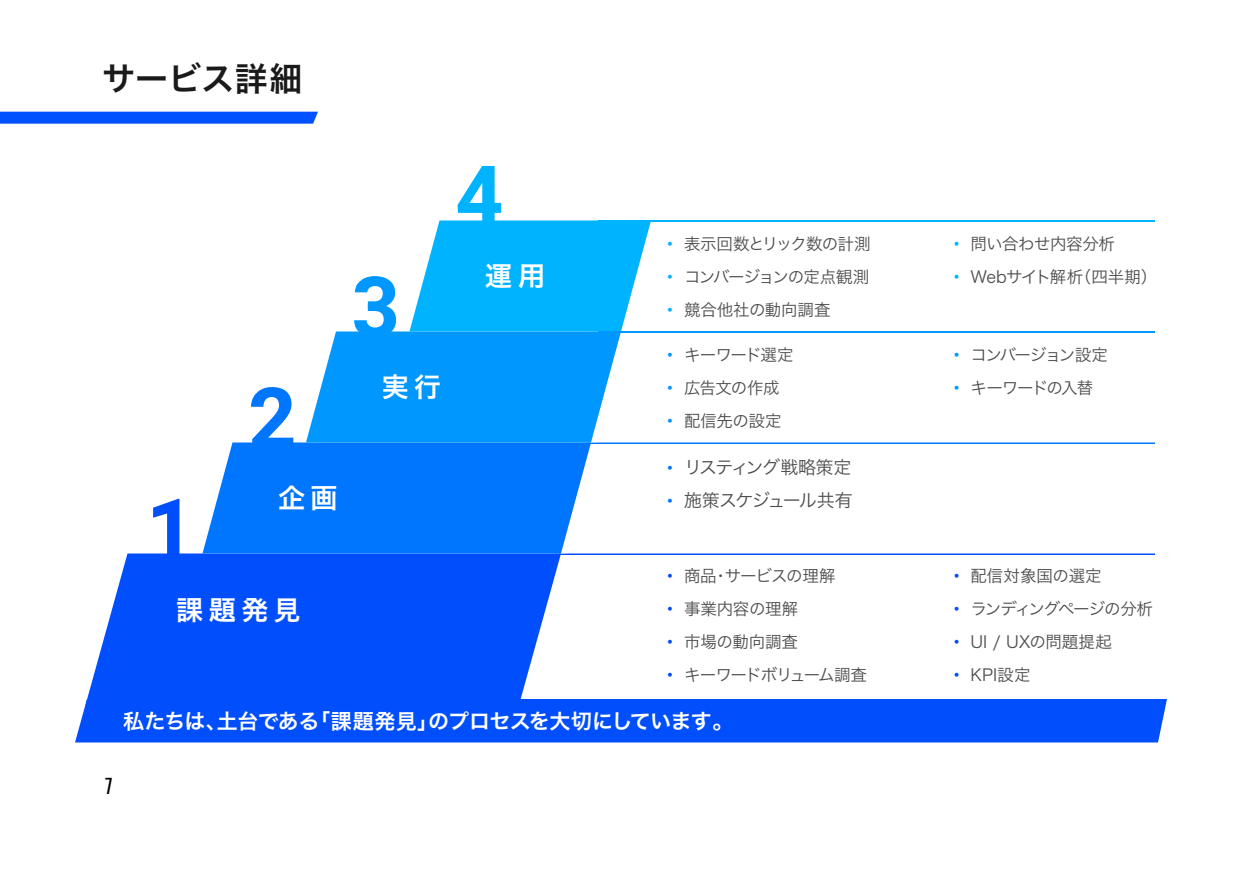
<style>
.page{position:relative;width:1260px;height:888px;background:#fff}
.page>*{position:absolute;margin:0;border:0;box-sizing:border-box;transform-origin:0 0}
.t1{font:84px "Heebo";color:#004efc}
.t2{font:84px "Heebo";color:#0076ff}
.t3{font:84px "Heebo";color:#0097ff}
.t4{font:84px "Heebo";color:#00b3ff}
.t5{font:33px "Hiragino Sans W6";letter-spacing:.01em;color:#1a1a1a}
.t6{font:27px "Hiragino Sans W6";letter-spacing:.2em;color:#fff}
.t7{font:21px "Hiragino Sans W6";letter-spacing:-.03em;color:#fff}
.t8{font:19.5px "Oswald";color:#000}
.t9{font:18px/33px "Hiragino Sans W3";letter-spacing:-.075em;color:#4d4d4d}
.t10{font:16.5px/33px "Hiragino Sans W3";letter-spacing:-.035em;color:#4d4d4d}
.t11{font:16.5px/33px "Hiragino Sans W3";letter-spacing:-.01em;color:#4d4d4d}
.t12{font:16.5px/33px "Hiragino Sans W3";letter-spacing:-.08em;color:#4d4d4d}
.s1{font-family:"Hiragino Sans W6";color:#00b3ff}
.s2{font-family:"Hiragino Sans W6";color:#0097ff}
.s3{font-family:"Hiragino Sans W6";font-size:16.5px;color:#0076ff}
.s4{font-family:"Hiragino Sans W6";color:#004efc}
</style>
<div class="page">
<div style="left:75px;top:699px;width:1092px;height:43px;background:#004efc"></div>
<svg style="left:0;top:112px;width:318px;height:12px;background:#0957ff"></svg>
<svg style="left:86px;top:554px;width:475px;height:151px;background:#155cfc"></svg>
<svg style="left:202px;top:220px;width:953px;height:335px"></svg>
<hr style="left:598px;top:332px;width:557px;height:1px;background:#0097ff">
<hr style="left:598px;top:220px;width:557px;height:2px;background:#00b3ff">
<h2 class="t5" style="left:102px;top:49px;width:202px">サービス詳細</h2>
<h1 class="t1" style="left:146px;top:471px;width:50px">1</h1>
<h1 class="t2" style="left:248px;top:360px;width:50px">2</h1>
<h3 class="t6" style="left:278px;top:473px;width:61px">企画</h3>
<h3 class="t6" style="left:176px;top:586px;width:126px">課題発見</h3>
<h1 class="t3" style="left:352px;top:249px;width:50px">3</h1>
<h3 class="t6" style="left:382px;top:362px;width:61px">実行</h3>
<h1 class="t4" style="left:455px;top:138px;width:50px">4</h1>
<h3 class="t6" style="left:485px;top:251px;width:61px">運用</h3>
<p class="t10" style="left:662px;top:226px;width:210px;text-align:justify"><span class="s1">・</span>表示回数とリック数の計測<span class="s1">・</span>コンバージョンの定点観測<span class="s1">・</span>競合他社の動向調査</p>
<p class="t10" style="left:948px;top:226px;width:211px"><span class="s1">・</span>問い合わせ内容分析<br><span class="s1">・</span> Webサイト解析（四半期）</p>
<p class="t10" style="left:662px;top:337px;width:133px"><span class="s2">・</span>キーワード選定<span class="s2">・</span>広告文の作成<span class="s2">・</span>配信先の設定</p>
<p class="t12" style="left:948px;top:337px;width:161px"><span class="s2">・</span>コンバージョン設定<span class="s2">・</span>キーワードの入替</p>
<p class="t9" style="left:662px;top:449px;width:193px"><span class="s3">・</span>リスティング戦略策定<span class="s3">・</span>施策スケジュール共有</p>
<p class="t10" style="left:662px;top:558px;width:207px"><span class="s4">・</span>商品・サービスの理解<br><span class="s4">・</span>事業内容の理解<br><span class="s4">・</span>市場の動向調査<br><span class="s4">・</span>キーワードボリューム調査</p>
<p class="t11" style="left:948px;top:558px;width:206px"><span class="s4">・</span>配信対象国の選定<br><span class="s4">・</span>ランディングページの分析<span class="s4">・</span> UI / UXの問題提起<br><span class="s4">・</span> KPI設定</p>
<p class="t7" style="left:123px;top:703px;width:612px">私たちは、土台である「課題発見」のプロセスを大切にしています。</p>
<p class="t8" style="left:105px;top:768px;width:9px">7</p>
</div>
